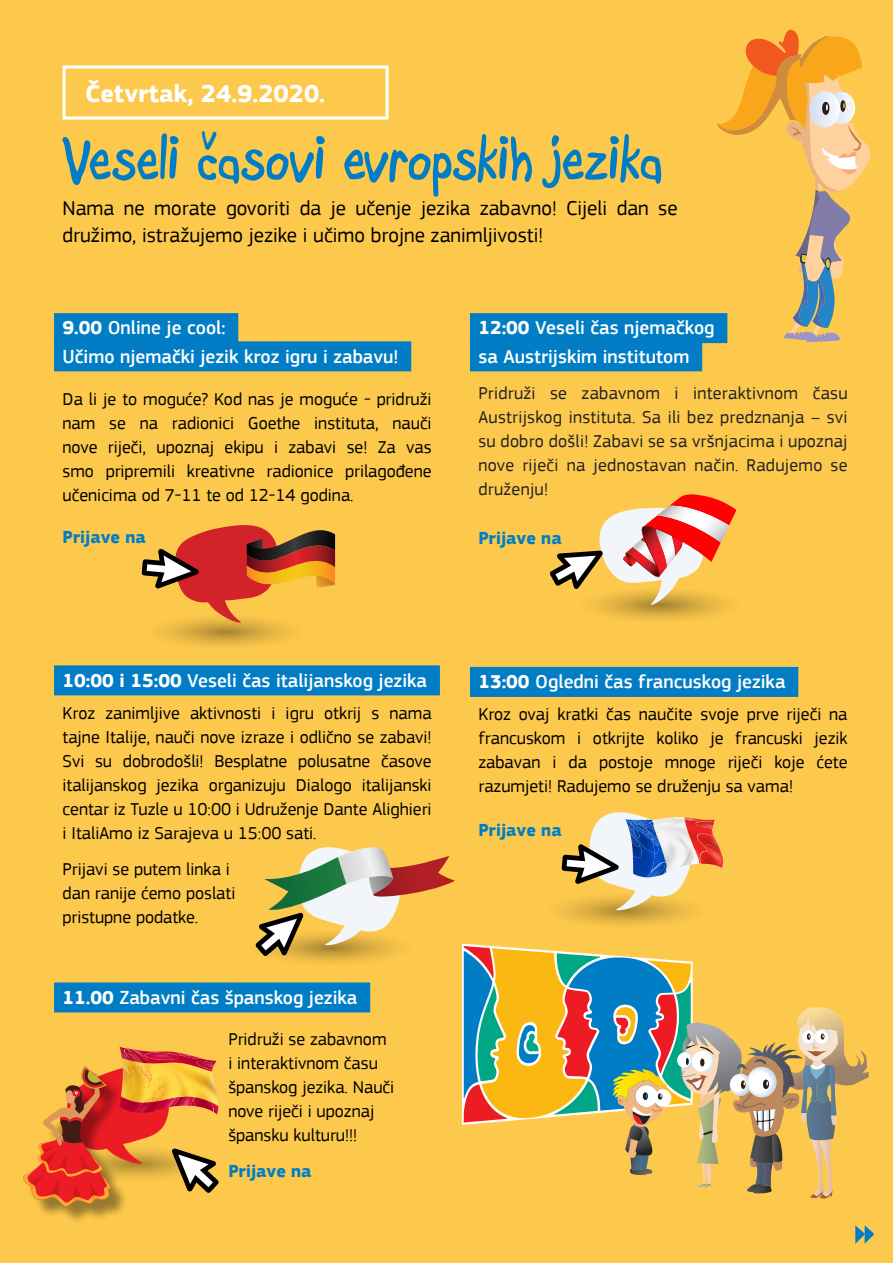
<style>
.page{position:relative;width:893px;height:1263px;background:#fdc94c}
.page>*{position:absolute;margin:0;border:0;box-sizing:border-box;transform-origin:0 0}
.t1{font:700 64.35px "Boopee";color:#007dc4}
.t2{font:700 38.7px "Boopee";color:#007dc4}
.t3{font:700 25.5px "PF Square Sans Pro";color:#fff}
.t4{font:21px/27px "PF Square Sans Pro";color:#000}
.t5{font:500 19.5px/28.2px "PF Square Sans Pro";color:#fff}
.t6{font:18px/24px "PF Square Sans Pro";color:#000;text-align:justify}
.t7{font:18px/24px "PF Square Sans Pro";letter-spacing:.015em;color:#202124;text-align:justify}
.t8{font:700 18px "PF Square Sans Pro";color:#007dc4}
.s1{font-weight:700}
</style>
<div class="page">
<div style="left:63px;top:65px;width:326px;height:55px;border:3px solid #fff"></div>
<div style="left:54px;top:313px;width:184px;height:30px;background:#007dc4"></div>
<div style="left:54px;top:341px;width:357px;height:30px;background:#007dc4"></div>
<div style="left:54px;top:665px;width:386px;height:30px;background:#007dc4"></div>
<div style="left:54px;top:982px;width:316px;height:30px;background:#007dc4"></div>
<div style="left:470px;top:313px;width:257px;height:30px;background:#007dc4"></div>
<div style="left:470px;top:341px;width:232px;height:30px;background:#007dc4"></div>
<div style="left:470px;top:667px;width:328px;height:30px;background:#007dc4"></div>
<svg style="left:715px;top:30px;width:155px;height:312px"></svg>
<div style="left:26px;top:1069px;width:103px;height:156px;background:#000;opacity:.4"></div>
<svg style="left:550px;top:494px;width:187px;height:126px"></svg>
<svg style="left:141px;top:525px;width:194px;height:121px"></svg>
<img style="left:720px;top:855px;width:3px;height:10px">
<svg style="left:23px;top:1047px;width:196px;height:161px"></svg>
<img style="left:702px;top:1164px;width:5px;height:20px">
<img style="left:707px;top:1164px;width:6px;height:20px">
<svg style="left:696px;top:1184px;width:15px;height:3px"></svg>
<img style="left:696px;top:1158px;width:22px;height:6px">
<img style="left:720px;top:1029px;width:13px;height:64px">
<img style="left:811px;top:1140px;width:8px;height:50px">
<img style="left:819px;top:1140px;width:14px;height:50px">
<svg style="left:810px;top:1190px;width:23px;height:8px"></svg>
<img style="left:798px;top:1007px;width:71px;height:79px">
<img style="left:809px;top:1137px;width:25px;height:3px">
<img style="left:644px;top:1158px;width:5px;height:9px">
<img style="left:644px;top:1167px;width:9px;height:7px">
<img style="left:630px;top:1158px;width:14px;height:10px">
<img style="left:630px;top:1168px;width:17px;height:7px">
<svg style="left:242px;top:812px;width:478px;height:346px"></svg>
<img style="left:750px;top:1145px;width:3px;height:13px">
<svg style="left:750px;top:1158px;width:5px;height:9px"></svg>
<img style="left:755px;top:1163px;width:6px;height:21px">
<img style="left:747px;top:1184px;width:14px;height:8px">
<img style="left:761px;top:1163px;width:12px;height:22px">
<img style="left:752px;top:1185px;width:20px;height:8px">
<img style="left:753px;top:1137px;width:20px;height:26px">
<img style="left:772px;top:1137px;width:11px;height:25px">
<svg style="left:773px;top:1161px;width:9px;height:10px"></svg>
<img style="left:730px;top:1074px;width:3px;height:19px">
<svg style="left:733px;top:1018px;width:105px;height:119px"></svg>
<svg style="left:855px;top:1225px;width:19px;height:19px"></svg>
<h3 class="t3" style="left:85px;top:78px;width:241px">Četvrtak, 24.9.2020.</h3>
<h2 class="t2" style="left:202px;top:113px;width:16px">v</h2>
<h1 class="t1" style="left:63px;top:122px;width:601px">Veseli casovi evropskih jezika</h1>
<p class="t4" style="left:63px;top:195px;width:617px">Nama ne morate govoriti da je učenje jezika zabavno! Cijeli dan se družimo, istražujemo jezike i učimo brojne zanimljivosti!</p>
<p class="t5" style="left:63px;top:314px;width:337px"><span class="s1">9.00</span> Online je cool:<br>Učimo njemački jezik kroz igru i zabavu!</p>
<p class="t6" style="left:63px;top:387px;width:371px">Da li je to moguće? Kod nas je moguće - pridruži nam se na radionici Goethe instituta, nauči nove riječi, upoznaj ekipu i zabavi se! Za vas smo pripremili kreativne radionice prilagođene učenicima od 7-11 te od 12-14 godina.</p>
<p class="t8" style="left:63px;top:526px;width:85px">Prijave na</p>
<p class="t5" style="left:478px;top:314px;width:238px"><span class="s1">12:00</span> Veseli čas njemačkog sa Austrijskim institutom</p>
<p class="t7" style="left:478px;top:382px;width:371px">Pridruži se zabavnom i interaktivnom času Austrijskog instituta. Sa ili bez predznanja – svi su dobro došli! Zabavi se sa vršnjacima i upoznaj nove riječi na jednostavan način. Radujemo se druženju!</p>
<p class="t8" style="left:478px;top:527px;width:85px">Prijave na</p>
<p class="t5" style="left:63px;top:666px;width:366px"><span class="s1">10:00 i 15:00</span> Veseli čas italijanskog jezika</p>
<p class="t6" style="left:63px;top:701px;width:371px">Kroz zanimljive aktivnosti i igru otkrij s nama tajne Italije, nauči nove izraze i odlično se zabavi!<br>Svi su dobrodošli! Besplatne polusatne časove italijanskog jezika organizuju Dialogo italijanski centar iz Tuzle u 10:00 i Udruženje Dante Alighieri i ItaliAmo iz Sarajeva u 15:00 sati.</p>
<p class="t6" style="left:63px;top:857px;width:174px;text-align:left">Prijavi se putem linka i dan ranije ćemo poslati pristupne podatke.</p>
<p class="t5" style="left:63px;top:983px;width:296px"><span class="s1">11.00</span> Zabavni čas španskog jezika</p>
<p class="t6" style="left:228px;top:1027px;width:167px;text-align:left">Pridruži se zabavnom i interaktivnom času španskog jezika. Nauči nove riječi i upoznaj špansku kulturu!!!</p>
<p class="t8" style="left:228px;top:1160px;width:85px">Prijave na</p>
<p class="t5" style="left:478px;top:668px;width:309px"><span class="s1">13:00</span> Ogledni čas francuskog jezika</p>
<p class="t6" style="left:478px;top:702px;width:371px">Kroz ovaj kratki čas naučite svoje prve riječi na francuskom i otkrijte koliko je francuski jezik zabavan i da postoje mnoge riječi koje ćete razumjeti! Radujemo se druženju sa vama!</p>
<p class="t8" style="left:478px;top:819px;width:85px">Prijave na</p>
</div>
